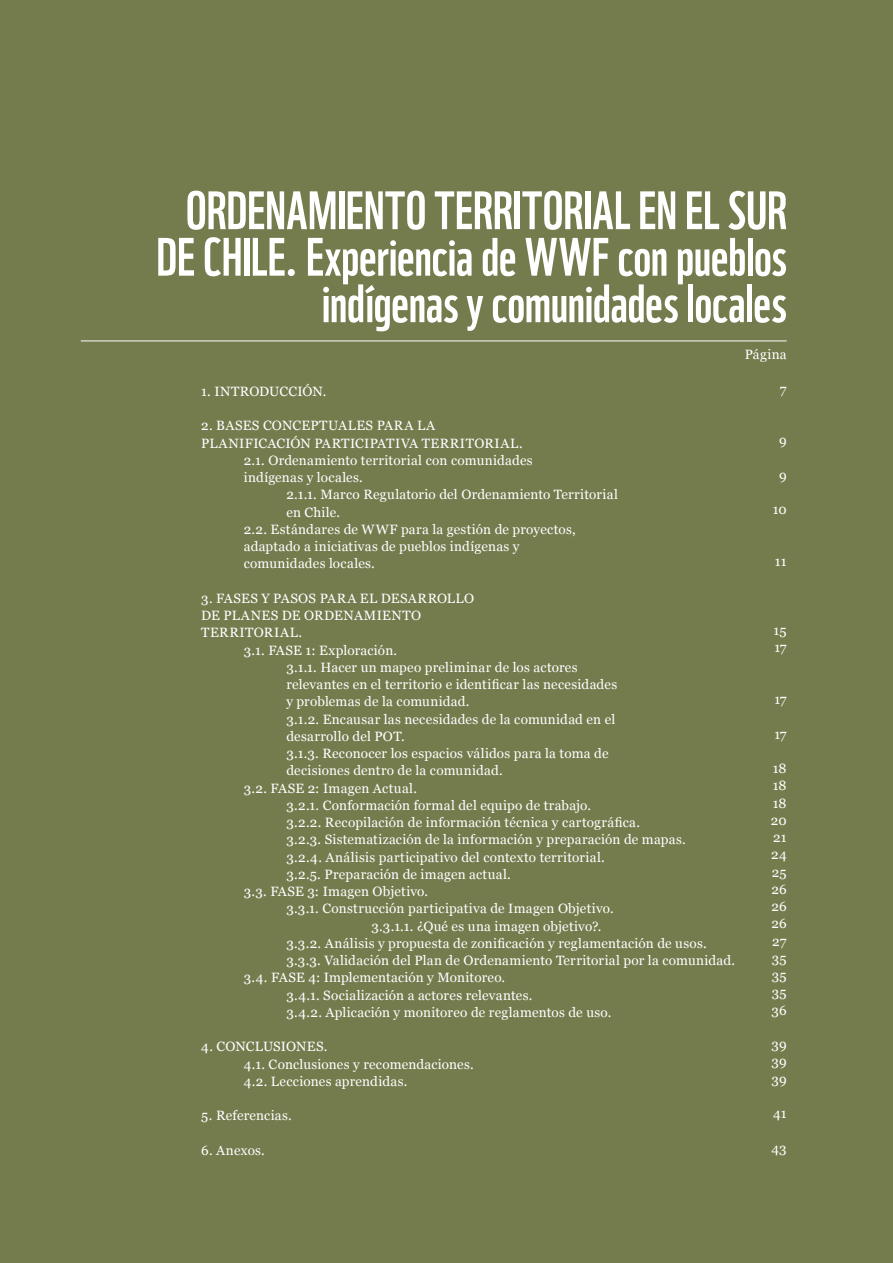
<style>
.page{position:relative;width:893px;height:1263px;background:#747b4d}
.page>*{position:absolute;margin:0;border:0;box-sizing:border-box;transform-origin:0 0}
.t1{font:52.5px/46.5px "WWF";letter-spacing:-.005em;color:#fff;text-align:right}
.t2{font:13.5px/17.2px "Georgia";letter-spacing:.02em;color:#fff}
.t3{font:13.5px "Georgia";color:#fff}
.t4{font:13.5px "Georgia";letter-spacing:.04em;color:#fff}
</style>
<div class="page">
<hr style="left:81px;top:341px;width:706px;height:1px;background:#fff">
<h1 class="t1" style="left:156px;top:182px;width:632px">ORDENAMIENTO TERRITORIAL EN EL SUR<br>DE CHILE. Experiencia de WWF con pueblos indígenas y comunidades locales</h1>
<p class="t3" style="left:201px;top:381px;width:127px">1. INTRODUCCIÓN.</p>
<p class="t2" style="left:201px;top:416px;width:235px">2. BASES CONCEPTUALES PARA LA</p>
<p class="t2" style="left:201px;top:434px;width:323px">PLANIFICACIÓN PARTICIPATIVA TERRITORIAL.</p>
<p class="t2" style="left:244px;top:451px;width:290px">2.1. Ordenamiento territorial con comunidades</p>
<p class="t2" style="left:244px;top:468px;width:120px">indígenas y locales.</p>
<p class="t2" style="left:286px;top:485px;width:333px">2.1.1. Marco Regulatorio del Ordenamiento Territorial</p>
<p class="t2" style="left:286px;top:503px;width:55px">en Chile.</p>
<p class="t2" style="left:244px;top:520px;width:333px">2.2. Estándares de WWF para la gestión de proyectos,</p>
<p class="t2" style="left:244px;top:537px;width:277px">adaptado a iniciativas de pueblos indígenas y</p>
<p class="t2" style="left:244px;top:554px;width:133px">comunidades locales.</p>
<p class="t2" style="left:201px;top:589px;width:274px">3. FASES Y PASOS PARA EL DESARROLLO</p>
<p class="t2" style="left:201px;top:606px;width:222px">DE PLANES DE ORDENAMIENTO</p>
<p class="t4" style="left:201px;top:623px;width:102px">TERRITORIAL.</p>
<p class="t2" style="left:244px;top:641px;width:155px">3.1. FASE 1: Exploración.</p>
<p class="t2" style="left:286px;top:658px;width:293px">3.1.1. Hacer un mapeo preliminar de los actores</p>
<p class="t2" style="left:286px;top:675px;width:332px">relevantes en el territorio e identificar las necesidades</p>
<p class="t2" style="left:286px;top:692px;width:185px">y problemas de la comunidad.</p>
<p class="t2" style="left:286px;top:710px;width:330px">3.1.2. Encausar las necesidades de la comunidad en el</p>
<p class="t2" style="left:286px;top:727px;width:120px">desarrollo del POT.</p>
<p class="t2" style="left:286px;top:744px;width:324px">3.1.3. Reconocer los espacios válidos para la toma de</p>
<p class="t2" style="left:286px;top:761px;width:218px">decisiones dentro de la comunidad.</p>
<p class="t2" style="left:244px;top:779px;width:175px">3.2. FASE 2: Imagen Actual.</p>
<p class="t2" style="left:286px;top:796px;width:306px">3.2.1. Conformación formal del equipo de trabajo.</p>
<p class="t2" style="left:286px;top:813px;width:355px">3.2.2. Recopilación de información técnica y cartográfica.</p>
<p class="t2" style="left:286px;top:830px;width:401px">3.2.3. Sistematización de la información y preparación de mapas.</p>
<p class="t2" style="left:286px;top:848px;width:320px">3.2.4. Análisis participativo del contexto territorial.</p>
<p class="t2" style="left:286px;top:865px;width:226px">3.2.5. Preparación de imagen actual.</p>
<p class="t2" style="left:244px;top:882px;width:186px">3.3. FASE 3: Imagen Objetivo.</p>
<p class="t2" style="left:286px;top:899px;width:329px">3.3.1. Construcción participativa de Imagen Objetivo.</p>
<p class="t2" style="left:371px;top:917px;width:232px">3.3.1.1. ¿Qué es una imagen objetivo?.</p>
<p class="t2" style="left:286px;top:934px;width:422px">3.3.2. Análisis y propuesta de zonificación y reglamentación de usos.</p>
<p class="t2" style="left:286px;top:951px;width:450px">3.3.3. Validación del Plan de Ordenamiento Territorial por la comunidad.</p>
<p class="t2" style="left:244px;top:968px;width:263px">3.4. FASE 4: Implementación y Monitoreo.</p>
<p class="t2" style="left:286px;top:986px;width:248px">3.4.1. Socialización a actores relevantes.</p>
<p class="t2" style="left:286px;top:1003px;width:327px">3.4.2. Aplicación y monitoreo de reglamentos de uso.</p>
<p class="t2" style="left:244px;top:1038px;width:232px;text-indent:-43px">4. CONCLUSIONES.<br>4.1. Conclusiones y recomendaciones.<br>4.2. Lecciones aprendidas.</p>
<p class="t2" style="left:201px;top:1107px;width:92px">5. Referencias.</p>
<p class="t2" style="left:201px;top:1141px;width:65px">6. Anexos.</p>
<p class="t2" style="left:745px;top:345px;width:43px">Página</p>
<p class="t2" style="left:780px;top:380px;width:8px">7</p>
<p class="t2" style="left:779px;top:431px;width:9px">9</p>
<p class="t2" style="left:779px;top:466px;width:9px">9</p>
<p class="t2" style="left:773px;top:500px;width:15px">10</p>
<p class="t2" style="left:775px;top:552px;width:13px">11</p>
<p class="t2" style="left:773px;top:621px;width:15px">15<br>17</p>
<p class="t2" style="left:774px;top:690px;width:14px">17</p>
<p class="t2" style="left:774px;top:725px;width:14px">17</p>
<p class="t2" style="left:771px;top:759px;width:17px;text-align:justify">18<br>18<br>18<br>20<br>21<br>24<br>25<br>26<br>26<br>26<br>27<br>35<br>35<br>35<br>36</p>
<p class="t2" style="left:771px;top:1035px;width:17px;text-align:justify">39<br>39<br>39</p>
<p class="t2" style="left:773px;top:1104px;width:15px">41</p>
<p class="t2" style="left:771px;top:1139px;width:17px">43</p>
</div>
